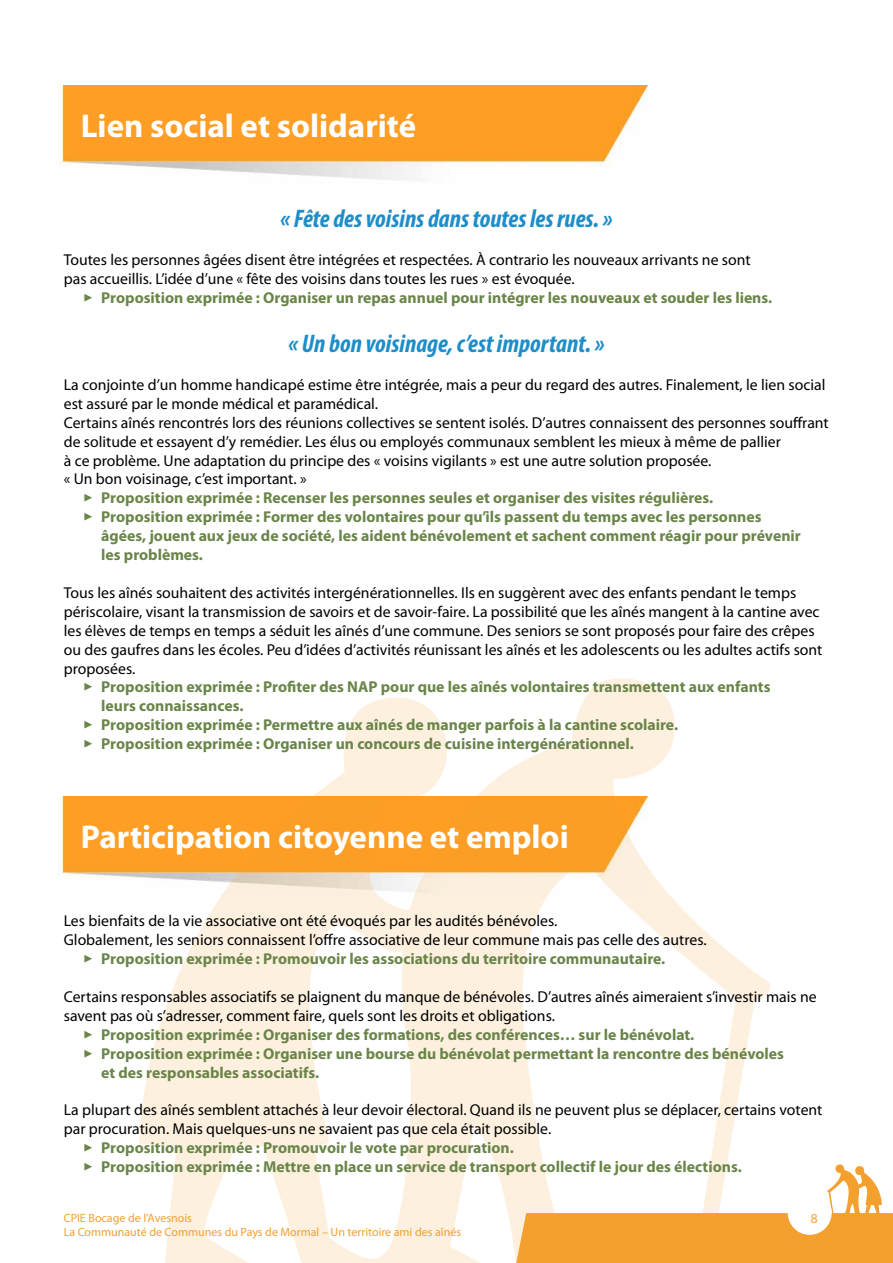
<style>
.page{position:relative;width:893px;height:1263px;background:#fff}
.page>*{position:absolute;margin:0;border:0;box-sizing:border-box;transform-origin:0 0}
.t1{font:700 33px "Myriad Pro";color:#fff}
.t2{font:italic 700 condensed 25.5px "Myriad Pro";color:#1e8dc8}
.t3{font:15.75px/18.9px "Myriad Pro";color:#000}
.t4{font:700 15.75px/18.9px "Myriad Pro";color:#6a8549}
.t5{font:13.5px "Myriad Pro";color:#f4a02e}
.t6{font:12px/14.4px "Myriad Pro";color:#f4a02e}
</style>
<div class="page">
<img style="left:58px;top:796px;width:80px;height:82px">
<img style="left:58px;top:85px;width:590px;height:95px">
<svg style="left:138px;top:678px;width:632px;height:585px"></svg>
<svg style="left:516px;top:1164px;width:377px;height:99px"></svg>
<div style="left:788px;top:1191px;width:44px;height:44px;background:#fff;border-radius:50%"></div>
<h1 class="t1" style="left:81px;top:107px;width:337px">Lien social et solidarité</h1>
<h2 class="t2" style="left:280px;top:203px;width:334px">« Fête des voisins dans toutes les rues. »</h2>
<p class="t3" style="left:64px;top:250px;width:688px">Toutes les personnes âgées disent être intégrées et respectées. À contrario les nouveaux arrivants ne sont pas accueillis. L’idée d’une « fête des voisins dans toutes les rues » est évoquée.</p>
<p class="t4" style="left:83px;top:288px;width:690px">✓ Proposition exprimée : Organiser un repas annuel pour intégrer les nouveaux et souder les liens.</p>
<h2 class="t2" style="left:288px;top:328px;width:317px">« Un bon voisinage, c’est important. »</h2>
<p class="t3" style="left:64px;top:375px;width:766px">La conjointe d’un homme handicapé estime être intégrée, mais a peur du regard des autres. Finalement, le lien social est assuré par le monde médical et paramédical.<br>Certains aînés rencontrés lors des réunions collectives se sentent isolés. D’autres connaissent des personnes souffrant de solitude et essayent d’y remédier. Les élus ou employés communaux semblent les mieux à même de pallier<br>à ce problème. Une adaptation du principe des « voisins vigilants » est une autre solution proposée.<br>« Un bon voisinage, c’est important. »</p>
<p class="t4" style="left:83px;top:489px;width:632px">✓ Proposition exprimée : Recenser les personnes seules et organiser des visites régulières.</p>
<p class="t4" style="left:101px;top:508px;width:701px;text-indent:-18px">✓ Proposition exprimée : Former des volontaires pour qu’ils passent du temps avec les personnes âgées, jouent aux jeux de société, les aident bénévolement et sachent comment réagir pour prévenir les problèmes.</p>
<p class="t3" style="left:64px;top:583px;width:760px">Tous les aînés souhaitent des activités intergénérationnelles. Ils en suggèrent avec des enfants pendant le temps périscolaire, visant la transmission de savoirs et de savoir-faire. La possibilité que les aînés mangent à la cantine avec les élèves de temps en temps a séduit les aînés d’une commune. Des seniors se sont proposés pour faire des crêpes ou des gaufres dans les écoles. Peu d’idées d’activités réunissant les aînés et les adolescents ou les adultes actifs sont proposées.</p>
<p class="t4" style="left:101px;top:678px;width:671px;text-indent:-18px">✓ Proposition exprimée : Profiter des NAP pour que les aînés volontaires transmettent aux enfants leurs connaissances.</p>
<p class="t4" style="left:83px;top:716px;width:596px">✓ Proposition exprimée : Permettre aux aînés de manger parfois à la cantine scolaire.</p>
<p class="t4" style="left:83px;top:734px;width:552px">✓ Proposition exprimée : Organiser un concours de cuisine intergénérationnel.</p>
<h1 class="t1" style="left:81px;top:818px;width:489px">Participation citoyenne et emploi</h1>
<p class="t3" style="left:64px;top:912px;width:644px">Les bienfaits de la vie associative ont été évoqués par les audités bénévoles.<br>Globalement, les seniors connaissent l’offre associative de leur commune mais pas celle des autres.</p>
<p class="t4" style="left:83px;top:950px;width:584px">✓ Proposition exprimée : Promouvoir les associations du territoire communautaire.</p>
<p class="t3" style="left:64px;top:987px;width:754px">Certains responsables associatifs se plaignent du manque de bénévoles. D’autres aînés aimeraient s’investir mais ne savent pas où s’adresser, comment faire, quels sont les droits et obligations.</p>
<p class="t4" style="left:83px;top:1025px;width:613px">✓ Proposition exprimée : Organiser des formations, des conférences… sur le bénévolat.</p>
<p class="t4" style="left:101px;top:1044px;width:684px;text-indent:-18px">✓ Proposition exprimée : Organiser une bourse du bénévolat permettant la rencontre des bénévoles et des responsables associatifs.</p>
<p class="t3" style="left:64px;top:1101px;width:760px">La plupart des aînés semblent attachés à leur devoir électoral. Quand ils ne peuvent plus se déplacer, certains votent par procuration. Mais quelques-uns ne savaient pas que cela était possible.</p>
<p class="t4" style="left:83px;top:1139px;width:432px">✓ Proposition exprimée : Promouvoir le vote par procuration.</p>
<p class="t4" style="left:83px;top:1157px;width:660px">✓ Proposition exprimée : Mettre en place un service de transport collectif le jour des élections.</p>
<p class="t6" style="left:64px;top:1211px;width:399px">CPIE Bocage de l’Avesnois<br>La Communauté de Communes du Pays de Mormal – Un territoire ami des aînés</p>
<p class="t5" style="left:811px;top:1211px;width:8px">8</p>
</div>
